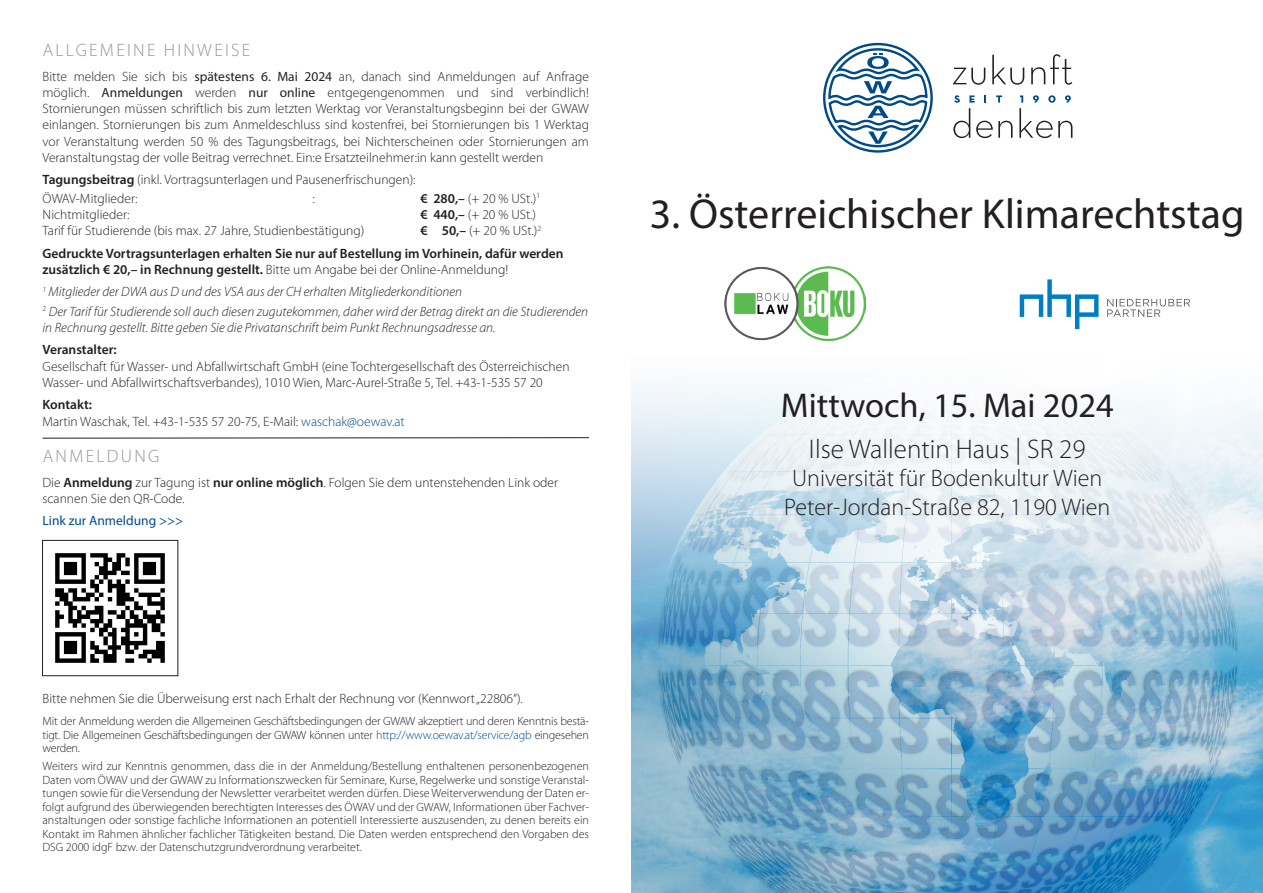
<style>
.page{position:relative;width:1263px;height:893px;background:#fff}
.page>*{position:absolute;margin:0;border:0;box-sizing:border-box;transform-origin:0 0}
.t1{font:42px "Myriad Pro";color:#231f20}
.t2{font:34.5px "Myriad Pro";color:#231f20}
.t3{font:300 27px "Myriad Pro";color:#231f20}
.t4{font:300 24px/28.8px "Myriad Pro";color:#231f20;text-align:center}
.t5{font:300 18px "Myriad Pro";letter-spacing:.13em;color:#939598}
.t6{font:300 13.5px/16.2px "Myriad Pro";color:#231f20}
.t7{font:italic 300 13.5px/22.6px "Myriad Pro";color:#231f20}
.t8{font:600 13.5px/22.6px "Myriad Pro";color:#231f20}
.t9{font:13.5px "Myriad Pro";color:#004b87}
.t10{font:300 12px/13.5px "Myriad Pro";letter-spacing:-.01em;color:#231f20;text-align:justify}
.s1{font-weight:400}
.s2{font-weight:600}
.s3{font-weight:300}
.s4{font-weight:600;font-style:normal}
.s5{font-style:normal}
.s6{color:#004b87}
</style>
<div class="page">
<img style="left:631px;top:329px;width:632px;height:564px">
<svg style="left:631px;top:339px;width:632px;height:333px"></svg>
<svg style="left:1020px;top:279px;width:78px;height:50px"></svg>
<svg style="left:1107px;top:299px;width:83px;height:18px"></svg>
<img style="left:725px;top:266px;width:141px;height:75px">
<svg style="left:823px;top:42px;width:110px;height:111px"></svg>
<svg style="left:953px;top:68px;width:32px;height:17px"></svg>
<svg style="left:992px;top:55px;width:32px;height:30px"></svg>
<svg style="left:1031px;top:54px;width:41px;height:31px"></svg>
<svg style="left:953px;top:95px;width:59px;height:43px"></svg>
<svg style="left:1019px;top:95px;width:53px;height:43px"></svg>
<svg style="left:42px;top:437px;width:547px;height:2px"></svg>
<img style="left:55px;top:553px;width:110px;height:110px">
<div style="left:42px;top:540px;width:136px;height:136px;border:1px solid #231f20"></div>
<h3 class="t5" style="left:43px;top:39px;width:25px">Allgemeine</h3>
<h3 class="t5" style="left:164px;top:39px;width:25px">Hinweise</h3>
<p class="t6" style="left:43px;top:68px;width:548px;text-align:justify">Bitte melden Sie sich bis <span class="s1">spätestens 6. Mai 2024</span> an, danach sind Anmeldungen auf Anfrage möglich. <span class="s1">Anmeldungen</span> werden <span class="s1">nur online</span> entgegengenommen und sind verbindlich!<br>Stornierungen müssen schriftlich bis zum letzten Werktag vor Veranstaltungsbeginn bei der GWAW einlangen. Stornierungen bis zum Anmeldeschluss sind kostenfrei, bei Stornierungen bis 1 Werktag vor Veranstaltung werden 50 % des Tagungsbeitrags, bei Nichterscheinen oder Stornierungen am Veranstaltungstag der volle Beitrag verrechnet. Ein:e Ersatzteilnehmer:in kann gestellt werden</p>
<p class="t6" style="left:43px;top:171px;width:375px;line-height:18.3px"><span class="s2">Tagungsbeitrag</span> (inkl. Vortragsunterlagen und Pausenerfrischungen):<br>ÖWAV-Mitglieder:</p>
<p class="t6" style="left:313px;top:190px;width:4px">:</p>
<p class="t6" style="left:421px;top:190px;width:121px"><span class="s2">€ 280,–</span> (+ 20 % USt.)<sup>1</sup></p>
<p class="t6" style="left:43px;top:206px;width:89px">Nichtmitglieder:</p>
<p class="t6" style="left:421px;top:206px;width:117px"><span class="s2">€ 440,–</span> (+ 20 % USt.)</p>
<p class="t6" style="left:43px;top:222px;width:323px">Tarif für Studierende (bis max. 27 Jahre, Studienbestätigung)</p>
<p class="t8" style="left:43px;top:219px;width:522px;text-indent:378px">€ 50,– <span class="s3">(+ 20 % USt.)</span><sup>2<br></sup>Gedruckte Vortragsunterlagen erhalten Sie nur auf Bestellung im Vorhinein, dafür werden</p>
<p class="t7" style="left:43px;top:258px;width:467px"><span class="s4">zusätzlich € 20,– in Rechnung gestellt.</span> <span class="s5">Bitte um Angabe bei der Online-Anmeldung!<br></span><sup>1</sup> Mitglieder der DWA aus D und des VSA aus der CH erhalten Mitgliederkonditionen</p>
<p class="t7" style="left:43px;top:303px;width:547px;line-height:16.2px"><sup>2</sup> Der Tarif für Studierende soll auch diesen zugutekommen, daher wird der Betrag direkt an die Studierenden in Rechnung gestellt. Bitte geben Sie die Privatanschrift beim Punkt Rechnungsadresse an.</p>
<p class="t8" style="left:43px;top:338px;width:76px">Veranstalter:</p>
<p class="t6" style="left:43px;top:358px;width:528px">Gesellschaft für Wasser- und Abfallwirtschaft GmbH (eine Tochtergesellschaft des Österreichischen<br>Wasser- und Abfallwirtschaftsverbandes), 1010 Wien, Marc-Aurel-Straße 5, Tel. +43-1-535 57 20</p>
<p class="t6" style="left:43px;top:397px;width:364px"><span class="s2">Kontakt:<br></span>Martin Waschak, Tel. +43-1-535 57 20-75, E-Mail: <span class="s6">waschak@oewav.at</span></p>
<h3 class="t5" style="left:43px;top:445px;width:118px">ANMELDUNG</h3>
<p class="t6" style="left:43px;top:474px;width:517px">Die <span class="s2">Anmeldung</span> zur Tagung ist <span class="s2">nur online möglich</span>. Folgen Sie dem untenstehenden Link oder scannen Sie den QR-Code.</p>
<p class="t9" style="left:43px;top:512px;width:142px">Link zur Anmeldung &gt;&gt;&gt;</p>
<h1 class="t1" style="left:650px;top:188px;width:596px">3. Österreichischer Klimarechtstag</h1>
<h2 class="t2" style="left:781px;top:384px;width:335px">Mittwoch, 15. Mai 2024</h2>
<h3 class="t3" style="left:809px;top:432px;width:278px">Ilse Wallentin Haus | SR 29</h3>
<h3 class="t4" style="left:784px;top:464px;width:328px">Universität für Bodenkultur Wien<br>Peter-Jordan-Straße 82, 1190 Wien</h3>
<p class="t6" style="left:43px;top:691px;width:482px">Bitte nehmen Sie die Überweisung erst nach Erhalt der Rechnung vor (Kennwort „22806“).</p>
<p class="t10" style="left:43px;top:714px;width:548px">Mit der Anmeldung werden die Allgemeinen Geschäftsbedingungen der GWAW akzeptiert und deren Kenntnis bestä&shy;tigt. Die Allgemeinen Geschäftsbedingungen der GWAW können unter <span class="s6">http://www.oewav.at/service/agb</span> eingesehen werden.</p>
<p class="t10" style="left:43px;top:759px;width:548px">Weiters wird zur Kenntnis genommen, dass die in der Anmeldung/Bestellung enthaltenen personenbezogenen Daten vom ÖWAV und der GWAW zu Informationszwecken für Seminare, Kurse, Regelwerke und sonstige Veranstal&shy;tungen sowie für die Versendung der Newsletter verarbeitet werden dürfen. Diese Weiterverwendung der Daten er&shy;folgt aufgrund des überwiegenden berechtigten Interesses des ÖWAV und der GWAW, Informationen über Fachver&shy;anstaltungen oder sonstige fachliche Informationen an potentiell Interessierte auszusenden, zu denen bereits ein Kontakt im Rahmen ähnlicher fachlicher Tätigkeiten bestand. Die Daten werden entsprechend den Vorgaben des DSG 2000 idgF bzw. der Datenschutzgrundverordnung verarbeitet.</p>
</div>
